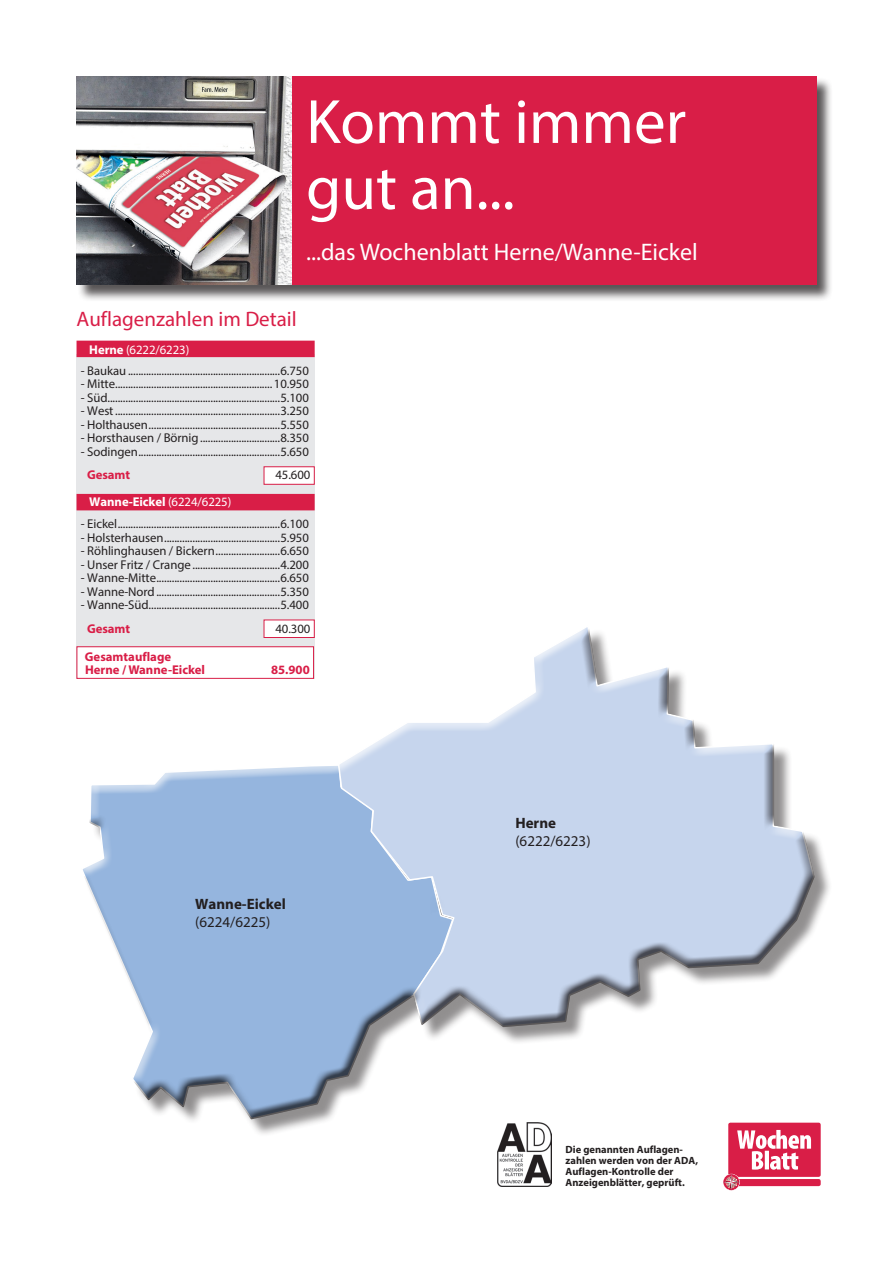
<style>
.page{position:relative;width:893px;height:1263px;background:#fff}
.page>*{position:absolute;margin:0;border:0;box-sizing:border-box;transform-origin:0 0}
.t1{font:63px "Myriad Pro";color:#fff}
.t2{font:24px "Myriad Pro";color:#fff}
.t3{font:21px "Myriad Pro";color:#d91e47}
.t4{font:15px "Myriad Pro";color:#231f20}
.t5{font:700 15px "Myriad Pro";color:#231f20}
.t6{font:12.75px "Myriad Pro";letter-spacing:-.005em;color:#231f20}
.t7{font:700 12.75px "Myriad Pro";color:#d91e47}
.t8{font:700 12.75px "Myriad Pro";letter-spacing:-.005em;color:#fff}
.t9{font:12.75px "Myriad Pro";letter-spacing:-.005em;color:#fff}
.t10{font:700 10.5px/11.2px "Myriad Pro";color:#231f20}
.s1{font-weight:700}
.s2{font-weight:400}
</style>
<div class="page">
<div style="left:77px;top:77px;width:756px;height:224px;background:#231f20;opacity:.75"></div>
<div style="left:77px;top:77px;width:739px;height:208px;background:#d91e47"></div>
<img style="left:77px;top:77px;width:214px;height:208px">
<div style="left:728px;top:1179px;width:93px;height:7px;background:#d91e47;border-radius:2px"></div>
<div style="left:728px;top:1123px;width:93px;height:54px;background:#d91e47;border-radius:2px"></div>
<svg style="left:723px;top:1137px;width:88px;height:54px"></svg>
<img style="left:497px;top:1137px;width:55px;height:49px">
<div style="left:77px;top:355px;width:238px;height:324px;background:#e6e7e9"></div>
<div style="left:264px;top:466px;width:51px;height:19px;background:#fff;border:1px solid #d91e47"></div>
<div style="left:264px;top:620px;width:51px;height:18px;background:#fff"></div>
<div style="left:77px;top:341px;width:238px;height:16px;background:#d91e47"></div>
<div style="left:77px;top:494px;width:238px;height:16px;background:#d91e47"></div>
<div style="left:84px;top:628px;width:749px;height:509px;background:#231f20;opacity:.5"></div>
<div style="left:80px;top:625px;width:735px;height:495px;background:#231f20;opacity:.75"></div>
<p class="t1" style="left:306px;top:83px;width:382px">Kommt immer</p>
<p class="t1" style="left:306px;top:149px;width:210px">gut an...</p>
<p class="t2" style="left:306px;top:237px;width:393px">...das Wochenblatt Herne/Wanne-Eickel</p>
<p class="t3" style="left:77px;top:306px;width:222px">Auflagenzahlen im Detail</p>
<p class="t9" style="left:89px;top:342px;width:102px"><span class="s1">Herne</span> (6222/6223)</p>
<p class="t6" style="left:81px;top:363px;width:230px">- Baukau ...........................................................6.750</p>
<p class="t6" style="left:81px;top:376px;width:230px">- Mitte.............................................................10.950</p>
<p class="t6" style="left:81px;top:390px;width:230px">- Süd...................................................................5.100</p>
<p class="t6" style="left:81px;top:403px;width:230px">- West................................................................3.250</p>
<p class="t6" style="left:81px;top:417px;width:230px">- Holthausen...................................................5.550</p>
<p class="t6" style="left:81px;top:430px;width:230px">- Horsthausen / Börnig...............................8.350</p>
<p class="t6" style="left:81px;top:444px;width:230px">- Sodingen.......................................................5.650</p>
<p class="t7" style="left:87px;top:467px;width:45px">Gesamt</p>
<p class="t6" style="left:275px;top:467px;width:37px">45.600</p>
<p class="t8" style="left:89px;top:494px;width:144px">Wanne-Eickel <span class="s2">(6224/6225)</span></p>
<p class="t6" style="left:81px;top:516px;width:230px">- Eickel...............................................................6.100</p>
<p class="t6" style="left:81px;top:530px;width:230px">- Holsterhausen.............................................5.950</p>
<p class="t6" style="left:81px;top:543px;width:230px">- Röhlinghausen / Bickern.........................6.650</p>
<p class="t6" style="left:81px;top:557px;width:230px">- Unser Fritz / Crange ..................................4.200</p>
<p class="t6" style="left:81px;top:570px;width:230px">- Wanne-Mitte................................................6.650</p>
<p class="t6" style="left:81px;top:584px;width:230px">- Wanne-Nord................................................5.350</p>
<p class="t6" style="left:81px;top:597px;width:230px">- Wanne-Süd...................................................5.400</p>
<p class="t7" style="left:87px;top:620px;width:45px">Gesamt</p>
<p class="t6" style="left:275px;top:621px;width:37px">40.300</p>
<p class="t7" style="left:85px;top:648px;width:88px">Gesamtauflage</p>
<p class="t7" style="left:85px;top:661px;width:122px">Herne / Wanne-Eickel</p>
<p class="t7" style="left:271px;top:661px;width:40px">85.900</p>
<p class="t5" style="left:195px;top:894px;width:92px">Wanne-Eickel</p>
<p class="t4" style="left:195px;top:912px;width:77px">(6224/6225)</p>
<p class="t5" style="left:515px;top:813px;width:42px">Herne</p>
<p class="t4" style="left:515px;top:831px;width:77px">(6222/6223)</p>
<p class="t10" style="left:566px;top:1143px;width:134px">Die genannten Auflagen&shy;zahlen werden von der ADA,<br>Auflagen-Kontrolle der<br>Anzeigenblätter, geprüft.</p>
</div>
